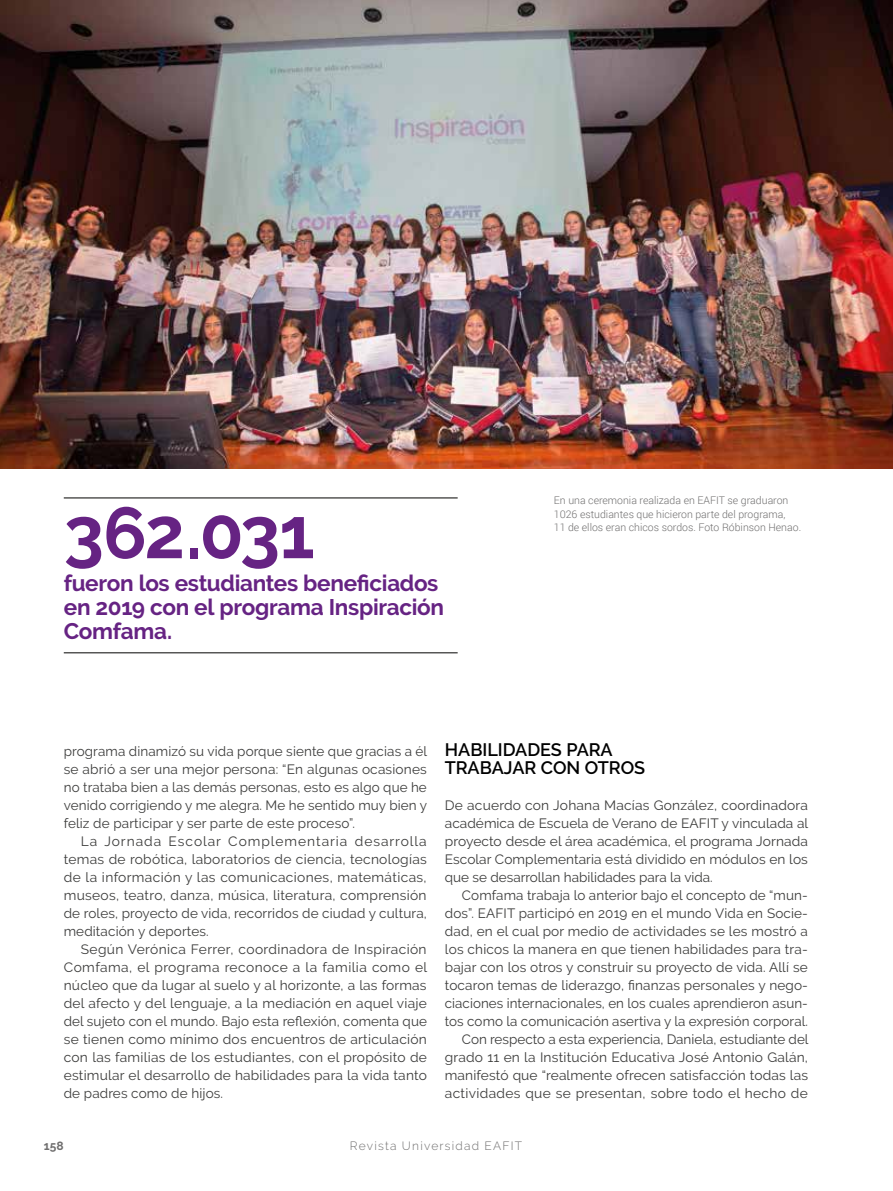
<style>
.page{position:relative;width:893px;height:1191px;background:#fff}
.page>*{position:absolute;margin:0;border:0;box-sizing:border-box;transform-origin:0 0}
.t1{font:700 72px "Raleway";letter-spacing:-.025em;color:#662383}
.t2{font:700 22.5px/24px "Raleway";letter-spacing:-.015em;color:#662383}
.t3{font:600 18px/18px "Raleway";color:#000}
.t4{font:13.5px/18px "Raleway";letter-spacing:.01em;color:#3c3c3b;text-align:justify}
.t5{font:300 12px "Raleway";letter-spacing:.1em;color:#706f6f}
.t6{font:700 12px "Raleway";color:#706f6f}
.t7{font:300 10.5px/13.5px "Roboto";color:#706f6f}
</style>
<div class="page">
<img style="left:0;top:0;width:893px;height:468px">
<hr style="left:64px;top:497px;width:394px;height:1px;background:#575756">
<hr style="left:64px;top:652px;width:394px;height:1px;background:#575756">
<h1 class="t1" style="left:64px;top:492px;width:252px">362.031</h1>
<h2 class="t2" style="left:64px;top:571px;width:382px">fueron los estudiantes beneficiados en 2019 con el programa Inspiración<br>Comfama.</h2>
<p class="t7" style="left:554px;top:493px;width:249px">En una ceremonia realizada en EAFIT se graduaron<br>1026 estudiantes que hicieron parte del programa,<br>11 de ellos eran chicos sordos. Foto Róbinson Henao.</p>
<p class="t4" style="left:64px;top:742px;width:365px">programa dinamizó su vida porque siente que gracias a él se abrió a ser una mejor persona: “En algunas ocasiones no trataba bien a las demás personas, esto es algo que he venido corrigiendo y me alegra. Me he sentido muy bien y feliz de participar y ser parte de este proceso”.</p>
<p class="t4" style="left:64px;top:832px;width:365px;text-indent:17px">La Jornada Escolar Complementaria desarrolla temas de robótica, laboratorios de ciencia, tecnologías de la información y las comunicaciones, matemáticas, museos, teatro, danza, música, literatura, comprensión de roles, proyecto de vida, recorridos de ciudad y cultura, meditación y deportes.</p>
<p class="t4" style="left:64px;top:940px;width:365px;text-indent:17px">Según Verónica Ferrer, coordinadora de Inspiración Comfama, el programa reconoce a la familia como el núcleo que da lugar al suelo y al horizonte, a las formas del afecto y del lenguaje, a la mediación en aquel viaje del sujeto con el mundo. Bajo esta reflexión, comenta que se tienen como mínimo dos encuentros de articulación con las familias de los estudiantes, con el propósito de estimular el desarrollo de habilidades para la vida tanto de padres como de hijos.</p>
<h3 class="t3" style="left:445px;top:741px;width:202px">HABILIDADES PARA<br>TRABAJAR CON OTROS</h3>
<p class="t4" style="left:445px;top:796px;width:365px">De acuerdo con Johana Macías González, coordinadora académica de Escuela de Verano de EAFIT y vinculada al proyecto desde el área académica, el programa Jornada Escolar Complementaria está dividido en módulos en los que se desarrollan habilidades para la vida.</p>
<p class="t4" style="left:445px;top:886px;width:365px;text-align:right">Comfama trabaja lo anterior bajo el concepto de “mun&shy;dos”. EAFIT participó en 2019 en el mundo Vida en Socie&shy;dad, en el cual por medio de actividades se les mostró a los chicos la manera en que tienen habilidades para tra&shy;bajar con los otros y construir su proyecto de vida. Allí se tocaron temas de liderazgo, finanzas personales y nego&shy;ciaciones internacionales, en los cuales aprendieron asun&shy;tos como la comunicación asertiva y la expresión corporal.<br>Con respecto a esta experiencia, Daniela, estudiante del grado 11 en la Institución Educativa José Antonio Galán, manifestó que “realmente ofrecen satisfacción todas las actividades que se presentan, sobre todo el hecho de</p>
<p class="t6" style="left:44px;top:1139px;width:21px">158</p>
<p class="t5" style="left:350px;top:1139px;width:174px">Revista Universidad EAFIT</p>
</div>
